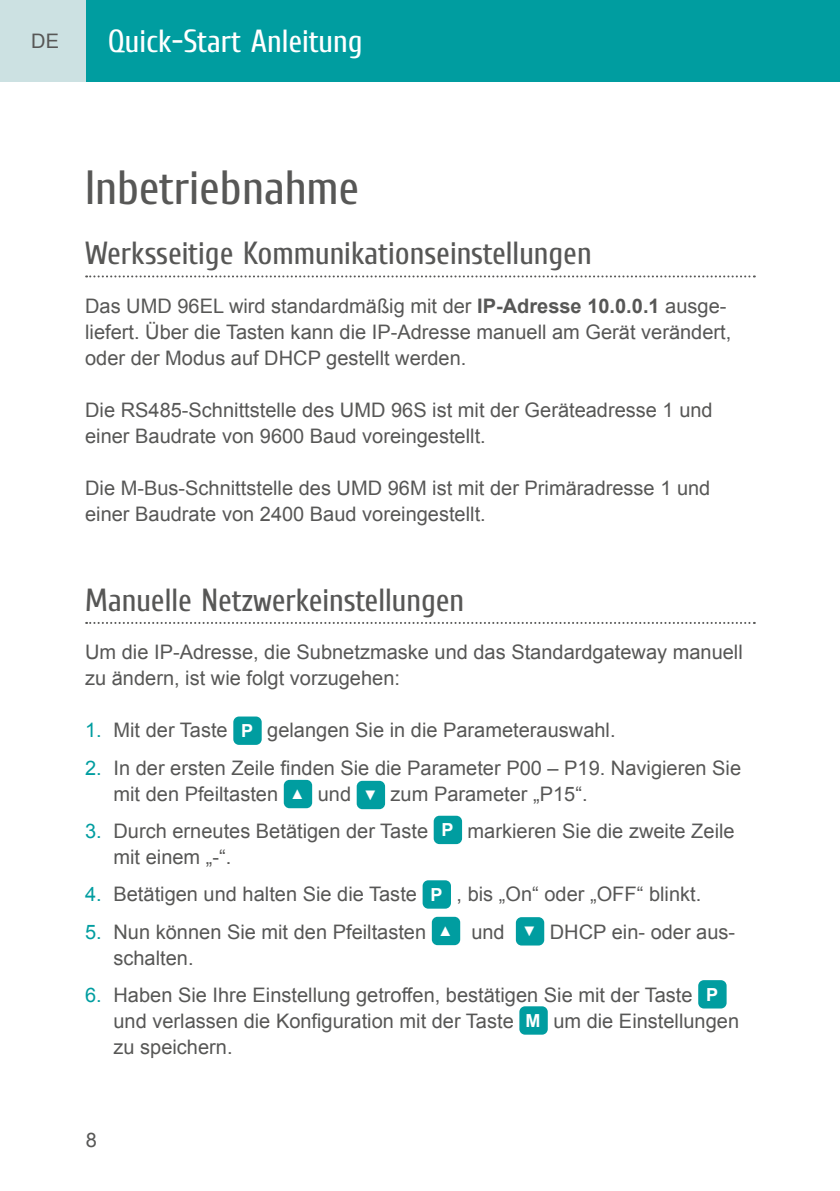
<style>
.page{position:relative;width:840px;height:1191px;background:#fff}
.page>*{position:absolute;margin:0;border:0;box-sizing:border-box;transform-origin:0 0}
.t1{font:48px "Cuprum";color:#575756}
.t2{font:32px "Cuprum";color:#575756}
.t3{font:32px "Cuprum";color:#fff}
.t4{font:20px/26px "Arial";color:#575756}
.s1{font-weight:700}
.s2{color:#009da0}
.s3{font-weight:700;font-size:18px;color:#fff}
.s4{font-size:14px;color:#fff}
</style>
<div class="page">
<div style="left:0;top:0;width:839px;height:81px;background:#009da0"></div>
<div style="left:0;top:0;width:85px;height:81px;background:#cce1e2"></div>
<svg style="left:86px;top:275px;width:668px;height:2px"></svg>
<svg style="left:86px;top:622px;width:668px;height:2px"></svg>
<div style="left:233px;top:716px;width:28px;height:29px;background:#009da0;border-radius:6px"></div>
<div style="left:283px;top:780px;width:29px;height:28px;background:#009da0;border-radius:6px"></div>
<div style="left:356px;top:781px;width:29px;height:28px;background:#009da0;border-radius:6px"></div>
<div style="left:433px;top:815px;width:29px;height:29px;background:#009da0;border-radius:6px"></div>
<div style="left:422px;top:880px;width:28px;height:28px;background:#009da0;border-radius:6px"></div>
<div style="left:431px;top:916px;width:29px;height:29px;background:#009da0;border-radius:6px"></div>
<div style="left:515px;top:917px;width:29px;height:28px;background:#009da0;border-radius:6px"></div>
<div style="left:697px;top:980px;width:29px;height:28px;background:#009da0;border-radius:6px"></div>
<div style="left:519px;top:1006px;width:28px;height:28px;background:#009da0;border-radius:6px"></div>
<p class="t4" style="left:31px;top:28px;width:29px">DE</p>
<h2 class="t3" style="left:108px;top:22px;width:256px">Quick-Start Anleitung</h2>
<h1 class="t1" style="left:85px;top:159px;width:275px">Inbetriebnahme</h1>
<h2 class="t2" style="left:85px;top:234px;width:507px">Werksseitige Kommunikationseinstellungen</h2>
<p class="t4" style="left:85px;top:293px;width:647px">Das UMD 96EL wird standardmäßig mit der <span class="s1">IP-Adresse 10.0.0.1</span> ausge&shy;liefert. Über die Tasten kann die IP-Adresse manuell am Gerät verändert, oder der Modus auf DHCP gestellt werden.</p>
<p class="t4" style="left:85px;top:397px;width:628px">Die RS485-Schnittstelle des UMD 96S ist mit der Geräteadresse 1 und einer Baudrate von 9600 Baud voreingestellt.</p>
<p class="t4" style="left:85px;top:475px;width:626px">Die M-Bus-Schnittstelle des UMD 96M ist mit der Primäradresse 1 und einer Baudrate von 2400 Baud voreingestellt.</p>
<h2 class="t2" style="left:85px;top:581px;width:380px">Manuelle Netzwerkeinstellungen</h2>
<p class="t4" style="left:85px;top:639px;width:658px">Um die IP-Adresse, die Subnetzmaske und das Standardgateway manuell zu ändern, ist wie folgt vorzugehen:</p>
<p class="t4" style="left:85px;top:717px;width:531px"><span class="s2">1.</span> Mit der Taste <span class="s3">P</span> gelangen Sie in die Parameterauswahl.</p>
<p class="t4" style="left:113px;top:755px;width:628px;text-indent:-28px"><span class="s2">2.</span> In der ersten Zeile finden Sie die Parameter P00 – P19. Navigieren Sie mit den Pfeiltasten <span class="s4">▲</span> und <span class="s4">▼</span> zum Parameter „P15“.</p>
<p class="t4" style="left:113px;top:818px;width:622px;text-indent:-28px"><span class="s2">3.</span> Durch erneutes Betätigen der Taste <span class="s3">P</span> markieren Sie die zweite Zeile mit einem „-“.</p>
<p class="t4" style="left:85px;top:881px;width:617px"><span class="s2">4.</span> Betätigen und halten Sie die Taste <span class="s3">P</span> , bis „On“ oder „OFF“ blinkt.</p>
<p class="t4" style="left:113px;top:919px;width:623px;text-indent:-28px"><span class="s2">5.</span> Nun können Sie mit den Pfeiltasten <span class="s4">▲</span> und <span class="s4">▼</span> DHCP ein- oder aus&shy;schalten.</p>
<p class="t4" style="left:113px;top:982px;width:626px;text-indent:-28px"><span class="s2">6.</span> Haben Sie Ihre Einstellung getroffen, bestätigen Sie mit der Taste <span class="s3">P </span>und verlassen die Konfiguration mit der Taste <span class="s3">M</span> um die Einstellungen zu speichern.</p>
<p class="t4" style="left:86px;top:1127px;width:13px">8</p>
</div>
